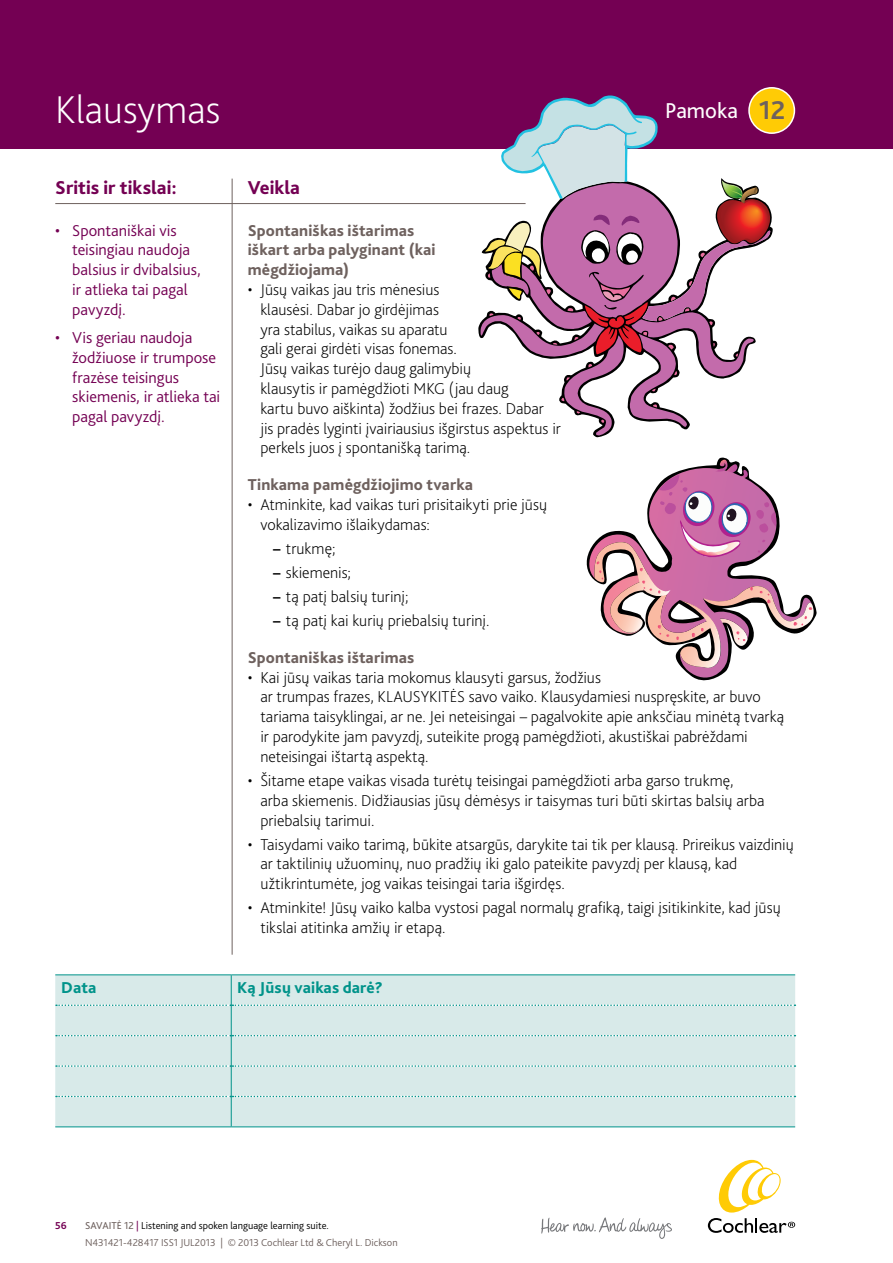
<style>
.page{position:relative;width:893px;height:1263px;background:#fff}
.page>*{position:absolute;margin:0;border:0;box-sizing:border-box;transform-origin:0 0}
.t1{font:200 40.5px "Bliss Pro";color:#fff}
.t2{font:700 27px "Bliss Pro";color:#6e615e}
.t3{font:22.5px "Bliss Pro";color:#fff}
.t4{font:800 19.5px "Bliss Pro";color:#740053}
.t5{font:200 16.5px/19.8px "Bliss Pro";color:#000}
.t6{font:300 16.5px/19.8px "Bliss Pro";color:#740053}
.t7{font:800 16.5px/19.8px "Bliss Pro";letter-spacing:.01em;color:#6e615e}
.t8{font:800 16.5px "Bliss Pro";letter-spacing:.005em;color:#00938a}
.t9{font:300 10.5px "Bliss Pro";color:#6e615e}
.t10{font:300 10.5px "Bliss Pro";color:#000}
.t11{font:700 10.5px "Bliss Pro";color:#740053}
.s1{font-weight:700}
.s2{font-weight:400;color:#6e615e}
.s3{font-weight:400;color:#740053}
</style>
<div class="page">
<svg style="left:541px;top:1217px;width:131px;height:22px"></svg>
<svg style="left:718px;top:1160px;width:63px;height:52px"></svg>
<svg style="left:708px;top:1218px;width:87px;height:15px"></svg>
<div style="left:0;top:0;width:893px;height:149px;background:#740053"></div>
<div style="left:749px;top:88px;width:45px;height:45px;background:#ffcb05;border-radius:50%"></div>
<div style="left:748px;top:87px;width:47px;height:47px;border:2px solid #fff;border-radius:50%"></div>
<svg style="left:586px;top:550px;width:142px;height:131px"></svg>
<svg style="left:590px;top:460px;width:224px;height:209px"></svg>
<svg style="left:480px;top:95px;width:297px;height:340px"></svg>
<hr style="left:232px;top:179px;width:1px;height:776px;background:#6e615e">
<div style="left:55px;top:975px;width:740px;height:151px;background:#d8eae9"></div>
<svg style="left:56px;top:1004px;width:739px;height:2px"></svg>
<svg style="left:56px;top:1035px;width:739px;height:1px"></svg>
<svg style="left:56px;top:1065px;width:739px;height:2px"></svg>
<svg style="left:56px;top:1096px;width:739px;height:1px"></svg>
<hr style="left:55px;top:974px;width:176px;height:1px;background:#00938a">
<hr style="left:231px;top:974px;width:564px;height:1px;background:#00938a">
<hr style="left:231px;top:975px;width:1px;height:30px;background:#00938a">
<hr style="left:231px;top:1005px;width:1px;height:31px;background:#00938a">
<hr style="left:231px;top:1036px;width:1px;height:30px;background:#00938a">
<hr style="left:231px;top:1066px;width:1px;height:30px;background:#00938a">
<hr style="left:231px;top:1096px;width:1px;height:30px;background:#00938a">
<hr style="left:55px;top:1126px;width:176px;height:1px;background:#00938a">
<hr style="left:231px;top:1126px;width:564px;height:1px;background:#00938a">
<hr style="left:55px;top:203px;width:471px;height:1px;background:#6e615e">
<h1 class="t1" style="left:55px;top:84px;width:166px">Klausymas</h1>
<p class="t4" style="left:55px;top:176px;width:123px">Sritis ir tikslai:</p>
<p class="t6" style="left:72px;top:220px;width:130px;text-indent:-17px">• Spontaniškai vis teisingiau naudoja balsius ir dvibalsius, ir atlieka tai pagal pavyzdį.</p>
<p class="t6" style="left:72px;top:327px;width:150px;text-indent:-17px">• Vis geriau naudoja žodžiuose ir trumpose frazėse teisingus skiemenis, ir atlieka tai pagal pavyzdį.</p>
<h3 class="t3" style="left:665px;top:97px;width:74px">Pamoka</h3>
<h2 class="t2" style="left:759px;top:93px;width:28px">12</h2>
<p class="t4" style="left:248px;top:176px;width:54px">Veikla</p>
<p class="t7" style="left:248px;top:220px;width:189px">Spontaniškas ištarimas iškart arba palyginant (kai mėgdžiojama)</p>
<p class="t5" style="left:260px;top:279px;width:302px;text-indent:-13px">• Jūsų vaikas jau tris mėnesius<br>klausėsi. Dabar jo girdėjimas<br>yra stabilus, vaikas su aparatu<br>gali gerai girdėti visas fonemas.<br>Jūsų vaikas turėjo daug galimybių<br>klausytis ir pamėgdžioti MKG (jau daug<br>kartu buvo aiškinta) žodžius bei frazes. Dabar jis pradės lyginti įvairiausius išgirstus aspektus ir perkels juos į spontanišką tarimą.</p>
<p class="t7" style="left:248px;top:474px;width:227px">Tinkama pamėgdžiojimo tvarka</p>
<p class="t5" style="left:260px;top:494px;width:288px;text-indent:-13px">• Atminkite, kad vaikas turi prisitaikyti prie jūsų vokalizavimo išlaikydamas:</p>
<p class="t5" style="left:273px;top:538px;width:64px"><span class="s1">–</span> trukmę;</p>
<p class="t5" style="left:273px;top:562px;width:79px"><span class="s1">–</span> skiemenis;</p>
<p class="t5" style="left:273px;top:586px;width:137px"><span class="s1">–</span> tą patį balsių turinį;</p>
<p class="t5" style="left:273px;top:610px;width:218px"><span class="s1">–</span> tą patį kai kurių priebalsių turinį.</p>
<p class="t7" style="left:248px;top:647px;width:168px">Spontaniškas ištarimas</p>
<p class="t5" style="left:260px;top:667px;width:525px;text-indent:-13px">• Kai jūsų vaikas taria mokomus klausyti garsus, žodžius<br>ar trumpas frazes, KLAUSYKITĖS savo vaiko. Klausydamiesi nuspręskite, ar buvo tariama taisyklingai, ar ne. Jei neteisingai – pagalvokite apie anksčiau minėtą tvarką ir parodykite jam pavyzdį, suteikite progą pamėgdžioti, akustiškai pabrėždami neteisingai ištartą aspektą.</p>
<p class="t5" style="left:260px;top:770px;width:505px;text-indent:-13px">• Šitame etape vaikas visada turėtų teisingai pamėgdžioti arba garso trukmę, arba skiemenis. Didžiausias jūsų dėmėsys ir taisymas turi būti skirtas balsių arba priebalsių tarimui.</p>
<p class="t5" style="left:260px;top:834px;width:535px;text-indent:-13px">• Taisydami vaiko tarimą, būkite atsargūs, darykite tai tik per klausą. Prireikus vaizdinių ar taktilinių užuominų, nuo pradžių iki galo pateikite pavyzdį per klausą, kad užtikrintumėte, jog vaikas teisingai taria išgirdęs.</p>
<p class="t5" style="left:260px;top:897px;width:522px;text-indent:-13px">• Atminkite! Jūsų vaiko kalba vystosi pagal normalų grafiką, taigi įsitikinkite, kad jūsų tikslai atitinka amžių ir etapą.</p>
<p class="t8" style="left:61px;top:978px;width:37px">Data</p>
<p class="t8" style="left:237px;top:978px;width:147px">Ką Jūsų vaikas darė?</p>
<p class="t11" style="left:55px;top:1219px;width:13px">56</p>
<p class="t10" style="left:85px;top:1219px;width:245px"><span class="s2">SAVAITĖ 12</span> <span class="s3">|</span> Listening and spoken language learning suite.</p>
<p class="t9" style="left:85px;top:1236px;width:314px">N431421-428417 ISS1 JUL2013 | © 2013 Cochlear Ltd &amp; Cheryl L. Dickson</p>
</div>
